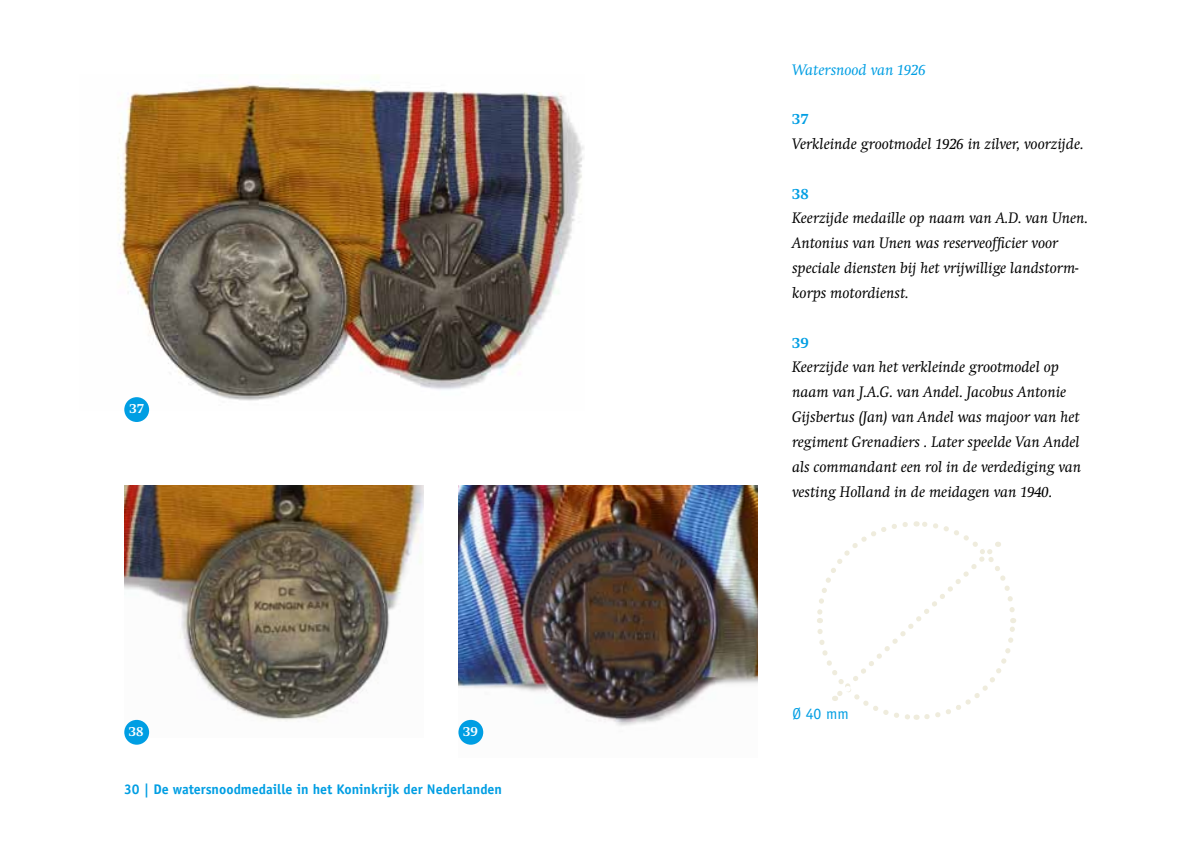
<style>
.page{position:relative;width:1191px;height:844px;background:#fff}
.page>*{position:absolute;margin:0;border:0;box-sizing:border-box;transform-origin:0 0}
.t1{font:italic 15.75px/24.8px "Swift";color:#000}
.t2{font:italic 15.75px "Swift";color:#009ee3}
.t3{font:700 15.75px "Swift";color:#009ee3}
.t4{font:15.75px "Officina Sans";color:#009ee3}
.t5{font:700 14px "Officina Sans";color:#009ee3}
.t6{font:700 14px "Swift";color:#fff}
</style>
<div class="page">
<img style="left:117px;top:75px;width:467px;height:335px">
<div style="left:124px;top:397px;width:25px;height:25px;background:#009ee3;border-radius:50%"></div>
<img style="left:124px;top:485px;width:299px;height:252px">
<img style="left:458px;top:485px;width:299px;height:260px">
<div style="left:124px;top:719px;width:25px;height:25px;background:#009ee3;border-radius:50%"></div>
<div style="left:458px;top:719px;width:25px;height:25px;background:#009ee3;border-radius:50%"></div>
<svg style="left:817px;top:521px;width:199px;height:199px"></svg>
<p class="t6" style="left:129px;top:401px;width:16px">37</p>
<p class="t6" style="left:129px;top:723px;width:16px">38</p>
<p class="t6" style="left:463px;top:723px;width:16px">39</p>
<p class="t5" style="left:124px;top:780px;width:379px">30 | De watersnoodmedaille in het Koninkrijk der Nederlanden</p>
<p class="t2" style="left:792px;top:61px;width:135px">Watersnood van 1926</p>
<p class="t3" style="left:792px;top:110px;width:18px">37</p>
<p class="t1" style="left:792px;top:132px;width:293px">Verkleinde grootmodel 1926 in zilver, voorzijde.</p>
<p class="t3" style="left:792px;top:185px;width:18px">38</p>
<p class="t1" style="left:792px;top:206px;width:297px">Keerzijde medaille op naam van A.D. van Unen.<br>Antonius van Unen was reserveofficier voor speciale diensten bij het vrijwillige landstorm&shy;korps motordienst.</p>
<p class="t3" style="left:792px;top:334px;width:18px">39</p>
<p class="t1" style="left:792px;top:355px;width:290px">Keerzijde van het verkleinde grootmodel op naam van J.A.G. van Andel. Jacobus Antonie Gijsbertus (Jan) van Andel was majoor van het regiment Grenadiers . Later speelde Van Andel als commandant een rol in de verdediging van vesting Holland in de meidagen van 1940.</p>
<p class="t4" style="left:792px;top:704px;width:58px">Ø 40 mm</p>
</div>
